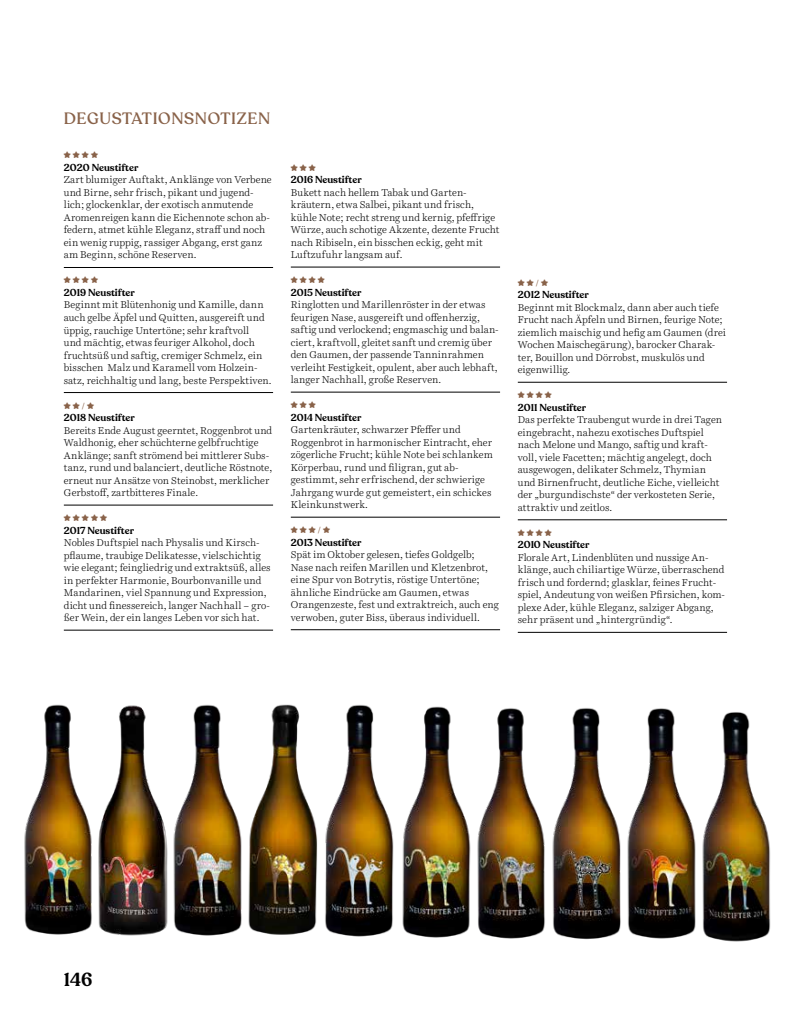
<style>
.page{position:relative;width:798px;height:1028px;background:#fff}
.page>*{position:absolute;margin:0;border:0;box-sizing:border-box;transform-origin:0 0}
.t1{font:600 18.75px "Recoleta";color:#000}
.t2{font:500 16.25px "Recoleta";letter-spacing:.04em;color:#896249}
.t3{font:300 10px/12.5px "Harrietv 2 Text";letter-spacing:.005em;color:#000}
.t4{font:600 10px "Recoleta";color:#000}
.t5{font:9.38px "Vinaria";letter-spacing:.23em;color:#896249}
.s1{font-family:"Minion Pro"}
</style>
<div class="page">
<img style="left:24px;top:704px;width:61px;height:231px">
<img style="left:85px;top:705px;width:77px;height:231px">
<img style="left:162px;top:704px;width:74px;height:232px">
<img style="left:236px;top:704px;width:77px;height:231px">
<img style="left:313px;top:705px;width:77px;height:232px">
<img style="left:706px;top:712px;width:65px;height:230px">
<img style="left:631px;top:708px;width:75px;height:231px">
<img style="left:555px;top:708px;width:76px;height:232px">
<img style="left:481px;top:708px;width:74px;height:231px">
<img style="left:390px;top:706px;width:91px;height:232px">
<hr style="left:64px;top:267px;width:209px;height:1px;background:#000">
<hr style="left:64px;top:392px;width:209px;height:1px;background:#000">
<hr style="left:64px;top:505px;width:209px;height:1px;background:#000">
<hr style="left:64px;top:630px;width:209px;height:1px;background:#000">
<hr style="left:291px;top:267px;width:209px;height:1px;background:#000">
<hr style="left:291px;top:392px;width:209px;height:1px;background:#000">
<hr style="left:291px;top:517px;width:209px;height:1px;background:#000">
<hr style="left:291px;top:629px;width:209px;height:1px;background:#000">
<hr style="left:517px;top:382px;width:209px;height:1px;background:#000">
<hr style="left:517px;top:519px;width:209px;height:1px;background:#000">
<hr style="left:517px;top:632px;width:209px;height:1px;background:#000">
<h2 class="t2" style="left:64px;top:108px;width:208px">DEGUSTATIONSNOTIZEN</h2>
<p class="t5" style="left:64px;top:150px;width:36px">HHHH</p>
<p class="t4" style="left:64px;top:161px;width:76px">2020 Neustifter</p>
<p class="t3" style="left:64px;top:174px;width:209px">Zart blumiger Auftakt, Anklänge von Verbene und Birne, sehr frisch, pikant und jugend&shy;lich; glockenklar, der exotisch anmutende Aromenreigen kann die Eichennote schon ab&shy;federn, atmet kühle Eleganz, straff und noch ein wenig ruppig, rassiger Abgang, erst ganz am Beginn, schöne Reserven.</p>
<p class="t5" style="left:64px;top:275px;width:36px">HHHH</p>
<p class="t4" style="left:64px;top:286px;width:72px">2019 Neustifter</p>
<p class="t3" style="left:64px;top:299px;width:209px">Beginnt mit Blütenhonig und Kamille, dann auch gelbe Äpfel und Quitten, ausgereift und üppig, rauchige Untertöne; sehr kraftvoll<br>und mächtig, etwas feuriger Alkohol, doch fruchtsüß und saftig, cremiger Schmelz, ein bisschen Malz und Karamell vom Holzein&shy;satz, reichhaltig und lang, beste Perspektiven.</p>
<p class="t5" style="left:64px;top:400px;width:32px">HH<span class="s1">/</span>H</p>
<p class="t4" style="left:64px;top:411px;width:72px">2018 Neustifter</p>
<p class="t3" style="left:64px;top:424px;width:210px">Bereits Ende August geerntet, Roggenbrot und Waldhonig, eher schüchterne gelbfruchtige Anklänge; sanft strömend bei mittlerer Subs&shy;tanz, rund und balanciert, deutliche Röstnote, erneut nur Ansätze von Steinobst, merklicher Gerbstoff, zartbitteres Finale.</p>
<p class="t5" style="left:64px;top:512px;width:45px">HHHHH</p>
<p class="t4" style="left:64px;top:524px;width:72px">2017 Neustifter</p>
<p class="t3" style="left:64px;top:536px;width:208px">Nobles Duftspiel nach Physalis und Kirsch&shy;pflaume, traubige Delikatesse, vielschichtig wie elegant; feingliedrig und extraktsüß, alles in perfekter Harmonie, Bourbonvanille und Mandarinen, viel Spannung und Expression, dicht und finessereich, langer Nachhall – gro&shy;ßer Wein, der ein langes Leben vor sich hat.</p>
<p class="t5" style="left:291px;top:162px;width:26px">HHH</p>
<p class="t4" style="left:291px;top:173px;width:72px">2016 Neustifter</p>
<p class="t3" style="left:291px;top:186px;width:210px">Bukett nach hellem Tabak und Garten&shy;kräutern, etwa Salbei, pikant und frisch, kühle Note; recht streng und kernig, pfeffrige Würze, auch schotige Akzente, dezente Frucht nach Ribiseln, ein bisschen eckig, geht mit Luftzufuhr langsam auf.</p>
<p class="t5" style="left:291px;top:274px;width:36px">HHHH</p>
<p class="t4" style="left:291px;top:286px;width:72px">2015 Neustifter</p>
<p class="t3" style="left:291px;top:298px;width:209px">Ringlotten und Marillenröster in der etwas feurigen Nase, ausgereift und offenherzig, saftig und verlockend; engmaschig und balan&shy;ciert, kraftvoll, gleitet sanft und cremig über den Gaumen, der passende Tanninrahmen verleiht Festigkeit, opulent, aber auch lebhaft, langer Nachhall, große Reserven.</p>
<p class="t5" style="left:291px;top:399px;width:26px">HHH</p>
<p class="t4" style="left:291px;top:411px;width:72px">2014 Neustifter</p>
<p class="t3" style="left:291px;top:423px;width:203px">Gartenkräuter, schwarzer Pfeffer und Roggenbrot in harmonischer Eintracht, eher zögerliche Frucht; kühle Note bei schlankem Körperbau, rund und filigran, gut ab&shy;gestimmt, sehr erfrischend, der schwierige Jahrgang wurde gut gemeistert, ein schickes Kleinkunstwerk.</p>
<p class="t5" style="left:291px;top:524px;width:41px">HHH<span class="s1">/</span>H</p>
<p class="t4" style="left:291px;top:536px;width:72px">2013 Neustifter</p>
<p class="t3" style="left:291px;top:548px;width:209px">Spät im Oktober gelesen, tiefes Goldgelb; Nase nach reifen Marillen und Kletzenbrot, eine Spur von Botrytis, röstige Untertöne; ähnliche Eindrücke am Gaumen, etwas Orangenzeste, fest und extraktreich, auch eng verwoben, guter Biss, überaus individuell.</p>
<p class="t5" style="left:517px;top:277px;width:32px">HH<span class="s1">/</span>H</p>
<p class="t4" style="left:517px;top:288px;width:72px">2012 Neustifter</p>
<p class="t3" style="left:517px;top:301px;width:210px">Beginnt mit Blockmalz, dann aber auch tiefe Frucht nach Äpfeln und Birnen, feurige Note; ziemlich maischig und hefig am Gaumen (drei Wochen Maischegärung), barocker Charak&shy;ter, Bouillon und Dörrobst, muskulös und eigenwillig.</p>
<p class="t5" style="left:517px;top:389px;width:36px">HHHH</p>
<p class="t4" style="left:517px;top:401px;width:70px">2011 Neustifter</p>
<p class="t3" style="left:517px;top:413px;width:206px">Das perfekte Traubengut wurde in drei Tagen eingebracht, nahezu exotisches Duftspiel nach Melone und Mango, saftig und kraft&shy;voll, viele Facetten; mächtig angelegt, doch ausgewogen, delikater Schmelz, Thymian und Birnenfrucht, deutliche Eiche, vielleicht der „burgundischste“ der verkosteten Serie, attraktiv und zeitlos.</p>
<p class="t5" style="left:517px;top:527px;width:36px">HHHH</p>
<p class="t4" style="left:517px;top:538px;width:73px">2010 Neustifter</p>
<p class="t3" style="left:517px;top:551px;width:209px">Florale Art, Lindenblüten und nussige An&shy;klänge, auch chiliartige Würze, überraschend frisch und fordernd; glasklar, feines Frucht&shy;spiel, Andeutung von weißen Pfirsichen, kom&shy;plexe Ader, kühle Eleganz, salziger Abgang, sehr präsent und „hintergründig“.</p>
<h1 class="t1" style="left:64px;top:967px;width:30px">146</h1>
</div>
